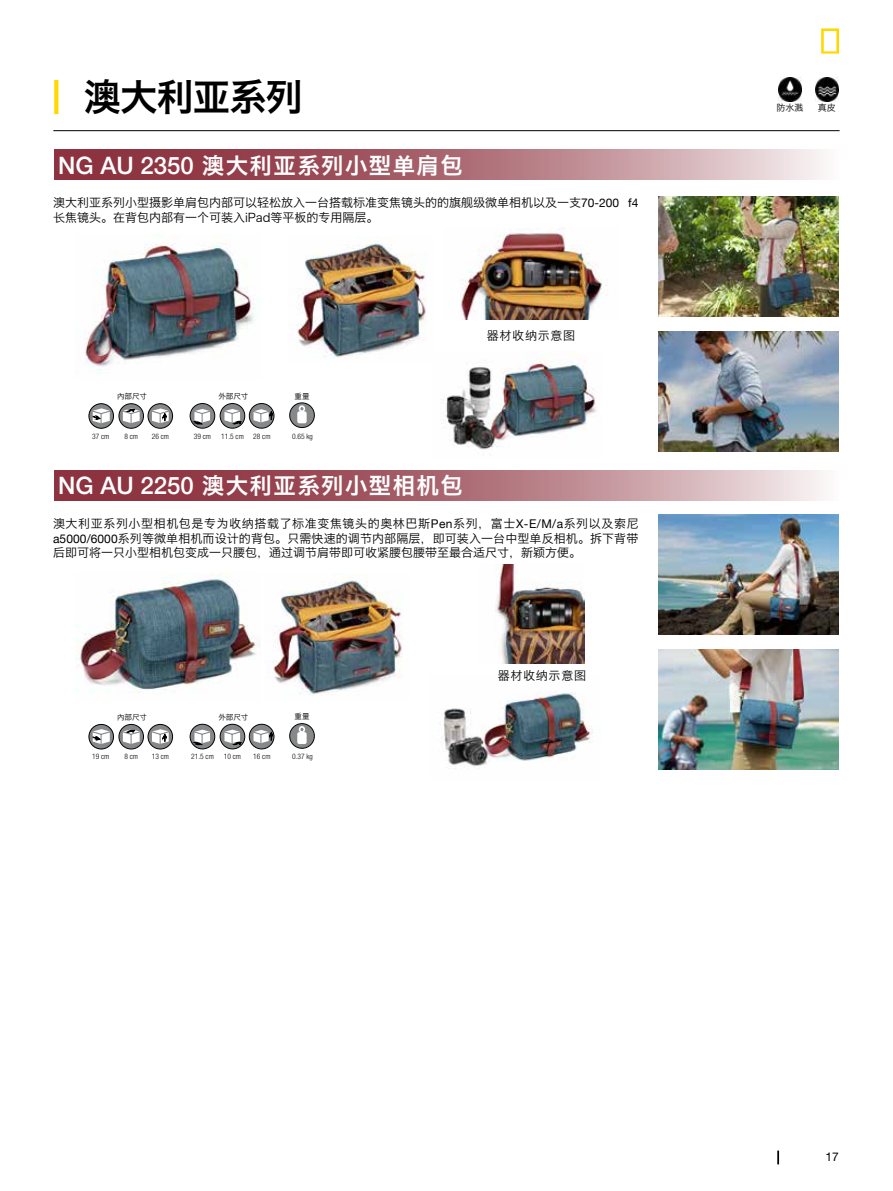
<style>
.page{position:relative;width:893px;height:1191px;background:#fff}
.page>*{position:absolute;margin:0;border:0;box-sizing:border-box;transform-origin:0 0}
.t1{font:37.5px "Hiragino Sans GB W6";letter-spacing:-.03em;color:#000}
.t2{font:22.5px "Hiragino Sans GB W6";letter-spacing:.06em;color:#fff}
.t3{font:12px/14.4px "Hiragino Sans GB W3";color:#000}
.t4{font:12px "Hiragino Sans GB W3";letter-spacing:.06em;color:#000}
.t5{font:12px "Helvetica Neue LT Std";color:#000}
.t6{font:9px "Hiragino Sans GB W3";color:#000}
.t7{font:300 condensed 7.5px "Helvetica Neue LT Std";color:#000}
.t8{font:7.5px "Hiragino Sans GB W3";color:#000}
.s1{font-size:34.5px;color:#ffd800}
.s2{font-family:"Helvetica Neue";font-weight:500;font-size:24px}
.s3{font-family:"Helvetica Neue"}
</style>
<div class="page">
<svg style="left:821px;top:28px;width:18px;height:26px"></svg>
<svg style="left:777px;top:1150px;width:2px;height:14px"></svg>
<hr style="left:53px;top:130px;width:787px;height:1px;background:#000">
<img style="left:85px;top:235px;width:170px;height:139px">
<svg style="left:54px;top:150px;width:770px;height:30px;background:#b0737c"></svg>
<div style="left:119px;top:404px;width:24px;height:24px;background:#87888a;border-radius:50%"></div>
<div style="left:119px;top:403px;width:25px;height:25px;border:1px solid #000;border-radius:50%"></div>
<svg style="left:121px;top:408px;width:21px;height:16px"></svg>
<svg style="left:89px;top:403px;width:25px;height:25px"></svg>
<div style="left:89px;top:403px;width:25px;height:25px;border:1px solid #000;border-radius:50%"></div>
<svg style="left:91px;top:408px;width:21px;height:17px"></svg>
<div style="left:148px;top:404px;width:24px;height:24px;background:#87888a;border-radius:50%"></div>
<div style="left:148px;top:403px;width:25px;height:25px;border:1px solid #000;border-radius:50%"></div>
<svg style="left:150px;top:408px;width:21px;height:16px"></svg>
<svg style="left:190px;top:404px;width:25px;height:24px"></svg>
<div style="left:190px;top:403px;width:25px;height:25px;border:1px solid #000;border-radius:50%"></div>
<svg style="left:193px;top:409px;width:19px;height:15px"></svg>
<svg style="left:220px;top:404px;width:25px;height:24px"></svg>
<div style="left:220px;top:403px;width:25px;height:25px;border:1px solid #000;border-radius:50%"></div>
<svg style="left:223px;top:409px;width:19px;height:15px"></svg>
<svg style="left:249px;top:404px;width:25px;height:24px"></svg>
<div style="left:249px;top:403px;width:25px;height:25px;border:1px solid #000;border-radius:50%"></div>
<svg style="left:252px;top:409px;width:21px;height:15px"></svg>
<div style="left:290px;top:403px;width:24px;height:24px;background:#87888a;border-radius:50%"></div>
<div style="left:289px;top:402px;width:26px;height:26px;border:1px solid #000;border-radius:50%"></div>
<svg style="left:297px;top:405px;width:10px;height:18px"></svg>
<img style="left:76px;top:572px;width:184px;height:121px">
<svg style="left:54px;top:470px;width:770px;height:31px;background:#b0737c"></svg>
<svg style="left:119px;top:724px;width:24px;height:25px"></svg>
<div style="left:119px;top:724px;width:25px;height:25px;border:1px solid #000;border-radius:50%"></div>
<svg style="left:121px;top:729px;width:21px;height:16px"></svg>
<svg style="left:89px;top:724px;width:25px;height:25px"></svg>
<div style="left:89px;top:724px;width:25px;height:25px;border:1px solid #000;border-radius:50%"></div>
<svg style="left:91px;top:729px;width:21px;height:16px"></svg>
<svg style="left:148px;top:724px;width:24px;height:25px"></svg>
<div style="left:148px;top:724px;width:25px;height:25px;border:1px solid #000;border-radius:50%"></div>
<svg style="left:150px;top:729px;width:21px;height:16px"></svg>
<svg style="left:190px;top:724px;width:25px;height:24px"></svg>
<div style="left:190px;top:724px;width:25px;height:25px;border:1px solid #000;border-radius:50%"></div>
<svg style="left:193px;top:729px;width:19px;height:16px"></svg>
<svg style="left:220px;top:724px;width:25px;height:24px"></svg>
<div style="left:220px;top:724px;width:25px;height:25px;border:1px solid #000;border-radius:50%"></div>
<svg style="left:223px;top:729px;width:19px;height:16px"></svg>
<svg style="left:249px;top:724px;width:25px;height:24px"></svg>
<div style="left:249px;top:724px;width:25px;height:25px;border:1px solid #000;border-radius:50%"></div>
<svg style="left:252px;top:730px;width:21px;height:14px"></svg>
<div style="left:290px;top:724px;width:24px;height:24px;background:#87888a;border-radius:50%"></div>
<div style="left:289px;top:723px;width:26px;height:25px;border:1px solid #000;border-radius:50%"></div>
<svg style="left:297px;top:726px;width:10px;height:18px"></svg>
<img style="left:658px;top:331px;width:180px;height:120px">
<img style="left:658px;top:196px;width:180px;height:120px">
<img style="left:658px;top:649px;width:180px;height:121px">
<img style="left:658px;top:514px;width:180px;height:121px">
<img style="left:441px;top:352px;width:155px;height:98px">
<img style="left:297px;top:241px;width:129px;height:117px">
<img style="left:443px;top:691px;width:150px;height:78px">
<img style="left:273px;top:578px;width:129px;height:117px">
<img style="left:460px;top:227px;width:146px;height:92px">
<img style="left:495px;top:565px;width:89px;height:98px">
<img style="left:778px;top:78px;width:24px;height:23px">
<img style="left:815px;top:78px;width:24px;height:23px">
<h1 class="t1" style="left:49px;top:72px;width:255px"><span class="s1">|</span> 澳大利亚系列</h1>
<h2 class="t2" style="left:58px;top:150px;width:406px"><span class="s2">NG AU 2350</span> 澳大利亚系列小型单肩包</h2>
<p class="t3" style="left:53px;top:195px;width:587px">澳大利亚系列小型摄影单肩包内部可以轻松放入一台搭载标准变焦镜头的的旗舰级微单相机以及一支<span class="s3">70-200 f4</span>长焦镜头。在背包内部有一个可装入iPad等平板的专用隔层。</p>
<p class="t8" style="left:117px;top:391px;width:31px">內部尺寸</p>
<p class="t7" style="left:92px;top:432px;width:19px">37 cm</p>
<p class="t7" style="left:124px;top:432px;width:15px">8 cm</p>
<p class="t7" style="left:152px;top:432px;width:19px">26 cm</p>
<p class="t8" style="left:218px;top:391px;width:31px">外部尺寸</p>
<p class="t7" style="left:194px;top:432px;width:19px">39 cm</p>
<p class="t7" style="left:221px;top:432px;width:24px">11.5 cm</p>
<p class="t7" style="left:253px;top:432px;width:19px">28 cm</p>
<p class="t8" style="left:294px;top:391px;width:16px">重量</p>
<p class="t7" style="left:292px;top:432px;width:22px">0.65 kg</p>
<h2 class="t2" style="left:58px;top:471px;width:406px"><span class="s2">NG AU 2250</span> 澳大利亚系列小型相机包</h2>
<p class="t4" style="left:487px;top:328px;width:90px">器材收纳示意图</p>
<p class="t3" style="left:53px;top:516px;width:587px;text-align:justify">澳大利亚系列小型相机包是专为收纳搭载了标准变焦镜头的奥林巴斯<span class="s3">Pen</span>系列，富士<span class="s3">X-E/M/a</span>系列以及索尼<span class="s3">a5000/6000</span>系列等微单相机而设计的背包。只需快速的调节内部隔层，即可装入一台中型单反相机。拆下背带后即可将一只小型相机包变成一只腰包，通过调节肩带即可收紧腰包腰带至最合适尺寸，新颖方便。</p>
<p class="t8" style="left:117px;top:712px;width:31px">內部尺寸</p>
<p class="t7" style="left:92px;top:752px;width:19px">19 cm</p>
<p class="t7" style="left:124px;top:752px;width:15px">8 cm</p>
<p class="t7" style="left:152px;top:752px;width:19px">13 cm</p>
<p class="t8" style="left:218px;top:712px;width:31px">外部尺寸</p>
<p class="t7" style="left:191px;top:752px;width:24px">21.5 cm</p>
<p class="t7" style="left:224px;top:752px;width:19px">10 cm</p>
<p class="t7" style="left:253px;top:752px;width:19px">16 cm</p>
<p class="t8" style="left:294px;top:712px;width:16px">重量</p>
<p class="t7" style="left:292px;top:752px;width:22px">0.37 kg</p>
<p class="t4" style="left:498px;top:668px;width:90px">器材收纳示意图</p>
<p class="t6" style="left:776px;top:102px;width:28px">防水溅</p>
<p class="t6" style="left:818px;top:102px;width:19px">真皮</p>
<p class="t5" style="left:826px;top:1149px;width:15px">17</p>
</div>
